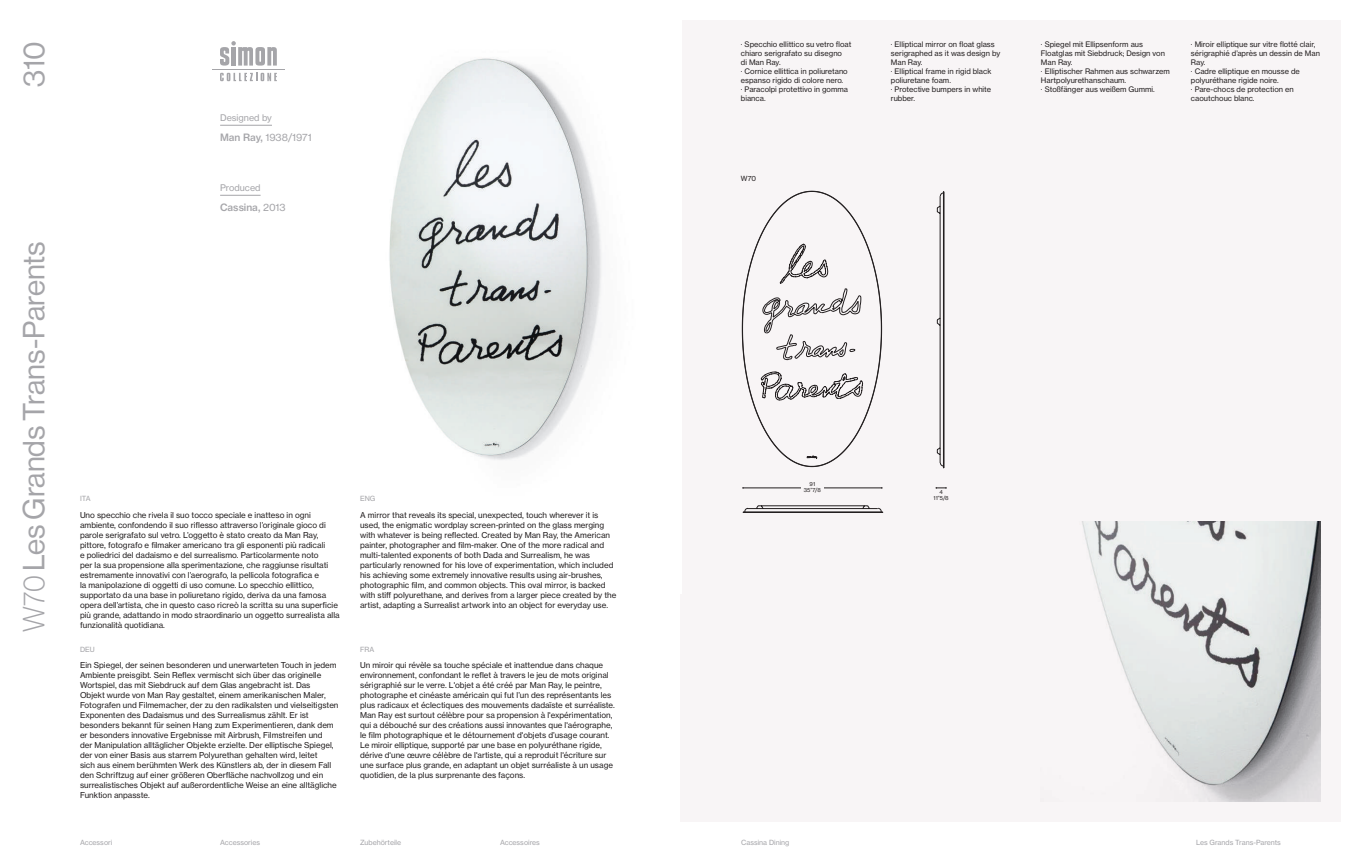
<style>
.page{position:relative;width:1361px;height:865px;background:#fff}
.page>*{position:absolute;margin:0;border:0;box-sizing:border-box;transform-origin:0 0}
.t1{font:30px "Haas Grot Disp 55 Roman";color:#a5a5a9}
.t2{font:10px "Haas Grot Text 55 Roman";color:#a5a5a9}
.t3{font:500 10px "Haas Grot Text 65";color:#a5a5a9}
.t4{font:9px "Haas Grot Text 55 Roman";color:#a5a5a9}
.t5{font:8px/10px "Haas Grot Text 55 Roman";color:#231f20}
.t6{font:7.5px/9px "Haas Grot Text 55 Roman";color:#231f20}
.t7{font:7px "Haas Grot Text 55 Roman";color:#a5a5a9}
.t8{font:7px "Haas Grot Text 55 Roman";color:#231f20}
.t9{font:5.5px/6px "Haas Grot Text 55 Roman";color:#231f20;text-align:center}
.s1{font-family:"Haas Grot Disp 35";font-weight:100}
.s2{font-family:"Haas Grot Text 65";font-weight:500}
.s3{font-family:"Haas Grot Text 55 Roman";font-weight:400}
</style>
<div class="page">
<div style="left:680px;top:20px;width:661px;height:801px;background:#f8f5f6"></div>
<img style="left:1082px;top:521px;width:239px;height:280px">
<img style="left:389px;top:58px;width:213px;height:402px">
<svg style="left:220px;top:41px;width:57px;height:25px"></svg>
<svg style="left:220px;top:73px;width:57px;height:8px"></svg>
<hr style="left:212px;top:69px;width:73px;height:1px;background:#a5a5a9">
<hr style="left:743px;top:487px;width:139px;height:1px;background:#231f20">
<div style="left:801px;top:482px;width:22px;height:12px;background:#f8f5f6"></div>
<svg style="left:743px;top:505px;width:140px;height:7px"></svg>
<svg style="left:937px;top:191px;width:7px;height:277px"></svg>
<hr style="left:220px;top:125px;width:52px;height:1px;background:#a5a5a9">
<hr style="left:220px;top:195px;width:41px;height:1px;background:#a5a5a9">
<svg style="left:742px;top:191px;width:140px;height:276px"></svg>
<h1 class="t1" style="left:17px;top:87px;width:48px;rotate:-90deg">310</h1>
<h1 class="t1" style="left:17px;top:631px;width:392px;rotate:-90deg"><span class="s1">W70</span> Les Grands Trans-Parents</h1>
<p class="t4" style="left:220px;top:112px;width:53px">Designed by</p>
<p class="t2" style="left:220px;top:131px;width:93px"><span class="s2">Man Ray,</span> 1938/1971</p>
<p class="t4" style="left:220px;top:182px;width:42px">Produced</p>
<p class="t3" style="left:220px;top:201px;width:67px">Cassina, <span class="s3">2013</span></p>
<p class="t7" style="left:80px;top:494px;width:12px">ITA</p>
<p class="t7" style="left:360px;top:494px;width:17px">ENG</p>
<p class="t5" style="left:80px;top:510px;width:261px">Uno specchio che rivela il suo tocco speciale e inatteso in ogni ambiente, confondendo il suo riflesso attraverso l’originale gioco di parole serigrafato sul vetro. L’oggetto è stato creato da Man Ray, pittore, fotografo e filmaker americano tra gli esponenti più radicali<br>e poliedrici del dadaismo e del surrealismo. Particolarmente noto<br>per la sua propensione alla sperimentazione, che raggiunse risultati estremamente innovativi con l’aerografo, la pellicola fotografica e<br>la manipolazione di oggetti di uso comune. Lo specchio ellittico, supportato da una base in poliuretano rigido, deriva da una famosa opera dell’artista, che in questo caso ricreò la scritta su una superficie più grande, adattando in modo straordinario un oggetto surrealista alla funzionalità quotidiana.</p>
<p class="t5" style="left:80px;top:660px;width:260px">Ein Spiegel, der seinen besonderen und unerwarteten Touch in jedem Ambiente preisgibt. Sein Reflex vermischt sich über das originelle Wortspiel, das mit Siebdruck auf dem Glas angebracht ist. Das<br>Objekt wurde von Man Ray gestaltet, einem amerikanischen Maler, Fotografen und Filmemacher, der zu den radikalsten und vielseitigsten Exponenten des Dadaismus und des Surrealismus zählt. Er ist besonders bekannt für seinen Hang zum Experimentieren, dank dem er besonders innovative Ergebnisse mit Airbrush, Filmstreifen und<br>der Manipulation alltäglicher Objekte erzielte. Der elliptische Spiegel, der von einer Basis aus starrem Polyurethan gehalten wird, leitet<br>sich aus einem berühmten Werk des Künstlers ab, der in diesem Fall den Schriftzug auf einer größeren Oberfläche nachvollzog und ein surrealistisches Objekt auf außerordentliche Weise an eine alltägliche Funktion anpasste.</p>
<p class="t5" style="left:360px;top:510px;width:258px">A mirror that reveals its special, unexpected, touch wherever it is used, the enigmatic wordplay screen-printed on the glass merging with whatever is being reflected. Created by Man Ray, the American painter, photographer and film-maker. One of the more radical and multi-talented exponents of both Dada and Surrealism, he was particularly renowned for his love of experimentation, which included his achieving some extremely innovative results using air-brushes, photographic film, and common objects. This oval mirror, is backed with stiff polyurethane, and derives from a larger piece created by the artist, adapting a Surrealist artwork into an object for everyday use.</p>
<p class="t7" style="left:80px;top:644px;width:16px">DEU</p>
<p class="t7" style="left:360px;top:644px;width:16px">FRA</p>
<p class="t5" style="left:360px;top:660px;width:256px">Un miroir qui révèle sa touche spéciale et inattendue dans chaque environnement, confondant le reflet à travers le jeu de mots original sérigraphié sur le verre. L'objet a été créé par Man Ray, le peintre, photographe et cinéaste américain qui fut l’un des représentants les plus radicaux et éclectiques des mouvements dadaïste et surréaliste.<br>Man Ray est surtout célèbre pour sa propension à l'expérimentation, qui a débouché sur des créations aussi innovantes que l'aérographe, le film photographique et le détournement d'objets d’usage courant.<br>Le miroir elliptique, supporté par une base en polyuréthane rigide, dérive d'une œuvre célèbre de l'artiste, qui a reproduit l'écriture sur une surface plus grande, en adaptant un objet surréaliste à un usage quotidien, de la plus surprenante des façons.</p>
<p class="t6" style="left:891px;top:40px;width:111px">· Elliptical mirror on float glass serigraphed as it was design by<br>Man Ray.<br>· Elliptical frame in rigid black poliuretane foam.<br>· Protective bumpers in white rubber.</p>
<p class="t6" style="left:1191px;top:40px;width:131px">· Miroir elliptique sur vitre flotté clair, sérigraphié d’après un dessin de Man<br>Ray.<br>· Cadre elliptique en mousse de polyuréthane rigide noire.<br>· Pare-chocs de protection en caoutchouc blanc.</p>
<p class="t6" style="left:741px;top:40px;width:112px">· Specchio ellittico su vetro float chiaro serigrafato su disegno<br>di Man Ray.<br>· Cornice ellittica in poliuretano espanso rigido di colore nero.<br>· Paracolpi protettivo in gomma bianca.</p>
<p class="t6" style="left:1041px;top:40px;width:130px">· Spiegel mit Ellipsenform aus<br>Floatglas mit Siebdruck; Design von<br>Man Ray.<br>· Elliptischer Rahmen aus schwarzem<br>Hartpolyurethanschaum.<br>· Stoßfänger aus weißem Gummi.</p>
<p class="t8" style="left:741px;top:174px;width:17px">W70</p>
<p class="t9" style="left:804px;top:481px;width:19px">91<br>35”7/8</p>
<p class="t9" style="left:933px;top:489px;width:17px">4<br>11”5/8</p>
<p class="t7" style="left:80px;top:838px;width:34px">Accessori</p>
<p class="t7" style="left:220px;top:838px;width:42px">Accessories</p>
<p class="t7" style="left:360px;top:838px;width:43px">Zubehörteile</p>
<p class="t7" style="left:500px;top:838px;width:41px">Accessoires</p>
<p class="t7" style="left:741px;top:838px;width:50px">Cassina Dining</p>
<p class="t7" style="left:1196px;top:838px;width:86px">Les Grands Trans-Parents</p>
</div>
